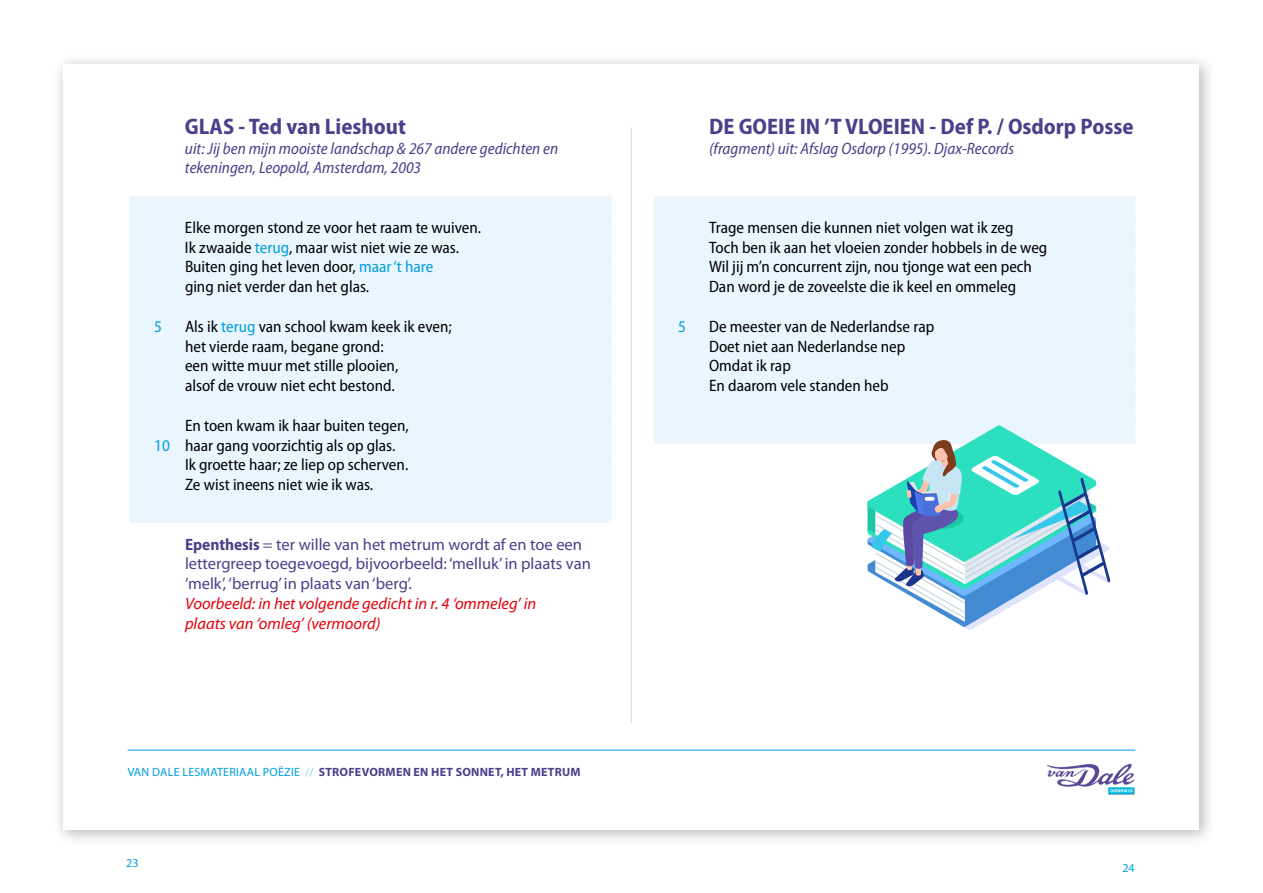
<style>
.page{position:relative;width:1263px;height:893px;background:#fff}
.page>*{position:absolute;margin:0;border:0;box-sizing:border-box;transform-origin:0 0}
.t1{font:700 semi-condensed 22.5px "Myriad Pro";color:#4e3e8b}
.t2{font:semi-condensed 16.5px/19.8px "Myriad Pro";color:#000}
.t3{font:16.5px/19.8px "Myriad Pro";color:#4e3e8b}
.t4{font:italic semi-condensed 16.5px/19.8px "Myriad Pro";color:#4e3e8b}
.t5{font:italic 16.5px/19.8px "Myriad Pro";color:#e3000b}
.t6{font:semi-condensed 16.5px "Myriad Pro";color:#009ee3}
.t7{font:700 12px "Myriad Pro";letter-spacing:.02em;color:#4e3e8b}
.t8{font:12px "Myriad Pro";color:#009ee3}
.s1{color:#009ee3}
.s2{font-weight:700;font-stretch:semi-condensed}
.s3{font-weight:400;color:#009ee3}
.s4{font-weight:400;color:#82d0f5}
</style>
<div class="page">
<div style="left:52px;top:53px;width:1164px;height:793px;background:#000;opacity:.3"></div>
<div style="left:63px;top:64px;width:1136px;height:765px;background:#fff"></div>
<hr style="left:128px;top:750px;width:1007px;height:1px;background:#009ee3">
<img style="left:1047px;top:763px;width:88px;height:32px">
<hr style="left:631px;top:128px;width:1px;height:595px;background:#000">
<div style="left:130px;top:196px;width:481px;height:30px;background:#eaf6fe"></div>
<div style="left:130px;top:216px;width:481px;height:30px;background:#eaf6fe"></div>
<div style="left:130px;top:236px;width:481px;height:30px;background:#eaf6fe"></div>
<div style="left:130px;top:255px;width:481px;height:30px;background:#eaf6fe"></div>
<div style="left:130px;top:275px;width:481px;height:30px;background:#eaf6fe"></div>
<div style="left:130px;top:295px;width:481px;height:30px;background:#eaf6fe"></div>
<div style="left:130px;top:315px;width:481px;height:30px;background:#eaf6fe"></div>
<div style="left:130px;top:335px;width:481px;height:30px;background:#eaf6fe"></div>
<div style="left:130px;top:354px;width:481px;height:30px;background:#eaf6fe"></div>
<div style="left:130px;top:374px;width:481px;height:30px;background:#eaf6fe"></div>
<div style="left:130px;top:394px;width:481px;height:30px;background:#eaf6fe"></div>
<div style="left:130px;top:414px;width:481px;height:30px;background:#eaf6fe"></div>
<div style="left:130px;top:434px;width:481px;height:30px;background:#eaf6fe"></div>
<div style="left:130px;top:453px;width:481px;height:30px;background:#eaf6fe"></div>
<div style="left:130px;top:473px;width:481px;height:30px;background:#eaf6fe"></div>
<div style="left:130px;top:493px;width:481px;height:30px;background:#eaf6fe"></div>
<div style="left:654px;top:196px;width:481px;height:30px;background:#eaf6fe"></div>
<div style="left:654px;top:216px;width:481px;height:30px;background:#eaf6fe"></div>
<div style="left:654px;top:236px;width:481px;height:30px;background:#eaf6fe"></div>
<div style="left:654px;top:255px;width:481px;height:30px;background:#eaf6fe"></div>
<div style="left:654px;top:275px;width:481px;height:30px;background:#eaf6fe"></div>
<div style="left:654px;top:295px;width:481px;height:30px;background:#eaf6fe"></div>
<div style="left:654px;top:315px;width:481px;height:30px;background:#eaf6fe"></div>
<div style="left:654px;top:335px;width:481px;height:30px;background:#eaf6fe"></div>
<div style="left:654px;top:354px;width:481px;height:30px;background:#eaf6fe"></div>
<div style="left:654px;top:374px;width:481px;height:30px;background:#eaf6fe"></div>
<div style="left:654px;top:394px;width:481px;height:30px;background:#eaf6fe"></div>
<div style="left:654px;top:414px;width:481px;height:30px;background:#eaf6fe"></div>
<svg style="left:867px;top:425px;width:243px;height:205px"></svg>
<h1 class="t1" style="left:185px;top:114px;width:222px">GLAS - Ted van Lieshout</h1>
<p class="t4" style="left:185px;top:139px;width:375px">uit: Jij ben mijn mooiste landschap &amp; 267 andere gedichten en tekeningen, Leopold, Amsterdam, 2003</p>
<p class="t2" style="left:185px;top:218px;width:298px">Elke morgen stond ze voor het raam te wuiven.<br>Ik zwaaide <span class="s1">terug</span>, maar wist niet wie ze was.<br>Buiten ging het leven door, <span class="s1">maar ‘t hare<br></span>ging niet verder dan het glas.</p>
<p class="t6" style="left:154px;top:317px;width:9px">5</p>
<p class="t2" style="left:185px;top:317px;width:268px">Als ik <span class="s1">terug</span> van school kwam keek ik even; het vierde raam, begane grond:<br>een witte muur met stille plooien,<br>alsof de vrouw niet echt bestond.</p>
<p class="t2" style="left:185px;top:416px;width:225px">En toen kwam ik haar buiten tegen,</p>
<p class="t2" style="left:154px;top:436px;width:243px"><span class="s1">10</span> haar gang voorzichtig als op glas.</p>
<p class="t2" style="left:185px;top:455px;width:225px">Ik groette haar; ze liep op scherven.</p>
<p class="t2" style="left:185px;top:475px;width:190px">Ze wist ineens niet wie ik was.</p>
<p class="t3" style="left:185px;top:534px;width:407px"><span class="s2">Epenthesis</span> = ter wille van het metrum wordt af en toe een lettergreep toegevoegd, bijvoorbeeld: ‘melluk’ in plaats van ‘melk’, ‘berrug’ in plaats van ‘berg’.</p>
<p class="t5" style="left:185px;top:594px;width:353px">Voorbeeld: in het volgende gedicht in r. 4 ‘ommeleg’ in plaats van ‘omleg’ (vermoord)</p>
<p class="t7" style="left:128px;top:765px;width:454px"><span class="s3">VAN DALE LESMATERIAAL POËZIE</span> <span class="s4">//</span> STROFEVORMEN EN HET SONNET, HET METRUM</p>
<p class="t8" style="left:126px;top:857px;width:14px">23</p>
<h1 class="t1" style="left:709px;top:114px;width:426px">DE GOEIE IN ’T VLOEIEN - Def P. / Osdorp Posse</h1>
<p class="t4" style="left:709px;top:139px;width:307px">(fragment) uit: Afslag Osdorp (1995). Djax-Records</p>
<p class="t2" style="left:709px;top:218px;width:340px">Trage mensen die kunnen niet volgen wat ik zeg<br>Toch ben ik aan het vloeien zonder hobbels in de weg Wil jij m’n concurrent zijn, nou tjonge wat een pech Dan word je de zoveelste die ik keel en ommeleg</p>
<p class="t6" style="left:678px;top:317px;width:9px">5</p>
<p class="t2" style="left:709px;top:317px;width:227px">De meester van de Nederlandse rap<br>Doet niet aan Nederlandse nep<br>Omdat ik rap<br>En daarom vele standen heb</p>
<p class="t8" style="left:1122px;top:861px;width:14px">24</p>
</div>
